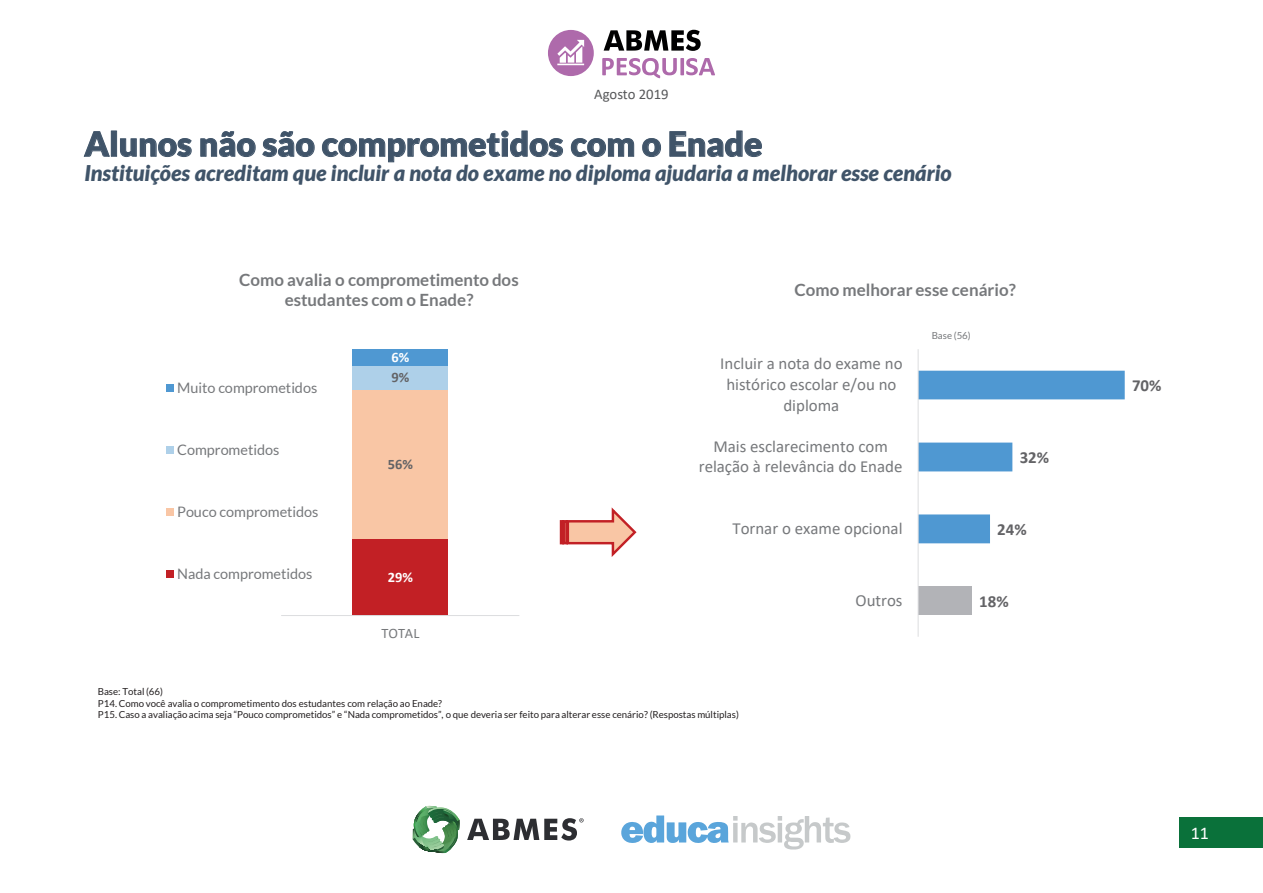
<style>
.page{position:relative;width:1263px;height:893px;background:#fff}
.page>*{position:absolute;margin:0;border:0;box-sizing:border-box;transform-origin:0 0}
.t1{font:900 33.6px "Lato";color:#405469}
.t2{font:italic 900 21.75px "Lato";color:#405469}
.t3{font:18px "Calibri";color:#fff}
.t4{font:16.95px/20.5px "Calibri";color:#76787b;text-align:center}
.t5{font:700 16.95px/20.2px "Lato";color:#76787b;text-align:center}
.t6{font:700 16.95px "Calibri";letter-spacing:-.005em;color:#636366}
.t7{font:14.7px "Calibri";color:#57585a}
.t8{font:14.4px "Lato";color:#76787b}
.t9{font:700 14.4px "Calibri";color:#fff}
.t10{font:700 14.4px "Calibri";color:#636366}
.t11{font:14.4px "Calibri";color:#76787b}
.t12{font:9.6px/11.6px "Lato";color:#231f20}
.t13{font:9.6px "Lato";color:#76787b}
</style>
<div class="page">
<svg style="left:621px;top:815px;width:229px;height:34px"></svg>
<svg style="left:412px;top:806px;width:48px;height:47px"></svg>
<svg style="left:467px;top:818px;width:117px;height:22px"></svg>
<div style="left:548px;top:30px;width:46px;height:46px;background:#ae6aab;border-radius:50%"></div>
<svg style="left:604px;top:30px;width:97px;height:21px"></svg>
<svg style="left:602px;top:58px;width:113px;height:20px"></svg>
<svg style="left:557px;top:40px;width:27px;height:25px"></svg>
<div style="left:1179px;top:817px;width:84px;height:30px;background:#0a713a"></div>
<svg style="left:83px;top:131px;width:28px;height:26px"></svg>
<div style="left:111px;top:131px;width:6px;height:26px;border:1px solid #405469"></div>
<svg style="left:120px;top:138px;width:72px;height:20px"></svg>
<svg style="left:200px;top:131px;width:56px;height:27px"></svg>
<svg style="left:262px;top:131px;width:53px;height:27px"></svg>
<svg style="left:322px;top:130px;width:241px;height:33px"></svg>
<svg style="left:570px;top:138px;width:65px;height:20px"></svg>
<svg style="left:642px;top:138px;width:19px;height:19px"></svg>
<svg style="left:669px;top:130px;width:93px;height:27px"></svg>
<div style="left:353px;top:539px;width:95px;height:76px;background:#c22025"></div>
<div style="left:353px;top:389px;width:95px;height:150px;background:#f9c6a5"></div>
<div style="left:353px;top:365px;width:95px;height:24px;background:#aed0e9"></div>
<div style="left:353px;top:349px;width:95px;height:16px;background:#4f98d2"></div>
<hr style="left:281px;top:615px;width:238px;height:1px;background:#dcdddf">
<div style="left:166px;top:384px;width:8px;height:8px;background:#4f98d2"></div>
<div style="left:166px;top:446px;width:8px;height:8px;background:#aed0e9"></div>
<div style="left:166px;top:508px;width:8px;height:8px;background:#f9c6a5"></div>
<div style="left:166px;top:570px;width:8px;height:8px;background:#c22025"></div>
<div style="left:918px;top:586px;width:54px;height:29px;background:#b2b3b7"></div>
<svg style="left:919px;top:371px;width:206px;height:172px"></svg>
<hr style="left:918px;top:349px;width:1px;height:288px;background:#dcdddf">
<svg style="left:559px;top:507px;width:78px;height:50px"></svg>
<h3 class="t7" style="left:594px;top:84px;width:76px">Agosto 2019</h3>
<h1 class="t1" style="left:84px;top:124px;width:679px">Alunos não são comprometidos com o Enade</h1>
<h2 class="t2" style="left:84px;top:160px;width:869px">Instituições acreditam que incluir a nota do exame no diploma ajudaria a melhorar esse cenário</h2>
<h3 class="t5" style="left:239px;top:270px;width:281px">Como avalia o comprometimento dos estudantes com o Enade?</h3>
<h3 class="t8" style="left:177px;top:379px;width:142px">Muito comprometidos</h3>
<h3 class="t8" style="left:177px;top:441px;width:104px">Comprometidos</h3>
<h3 class="t8" style="left:177px;top:503px;width:143px">Pouco comprometidos</h3>
<h3 class="t8" style="left:177px;top:565px;width:137px">Nada comprometidos</h3>
<h3 class="t9" style="left:391px;top:347px;width:19px">6%</h3>
<h3 class="t10" style="left:391px;top:367px;width:19px">9%</h3>
<h3 class="t10" style="left:388px;top:454px;width:27px">56%</h3>
<h3 class="t9" style="left:388px;top:567px;width:27px">29%</h3>
<h3 class="t11" style="left:381px;top:624px;width:40px">TOTAL</h3>
<h3 class="t5" style="left:794px;top:280px;width:223px">Como melhorar esse cenário?</h3>
<h3 class="t4" style="left:720px;top:353px;width:184px">Incluir a nota do exame no histórico escolar e/ou no diploma</h3>
<h3 class="t4" style="left:699px;top:435px;width:205px">Mais esclarecimento com relação à relevância do Enade</h3>
<h3 class="t4" style="left:732px;top:517px;width:172px">Tornar o exame opcional</h3>
<h3 class="t4" style="left:855px;top:589px;width:48px">Outros</h3>
<p class="t13" style="left:932px;top:330px;width:41px">Base (56)</p>
<h3 class="t6" style="left:1020px;top:445px;width:31px">32%</h3>
<h3 class="t6" style="left:997px;top:517px;width:31px">24%</h3>
<h3 class="t6" style="left:979px;top:589px;width:31px">18%</h3>
<p class="t12" style="left:98px;top:686px;width:643px">Base: Total (66)<br>P14. Como você avalia o comprometimento dos estudantes com relação ao Enade?<br>P15. Caso a avaliação acima seja “Pouco comprometidos” e “Nada comprometidos”, o que deveria ser feito para alterar esse cenário? (Respostas múltiplas)</p>
<h3 class="t6" style="left:1132px;top:373px;width:31px">70%</h3>
<h3 class="t3" style="left:1191px;top:820px;width:20px">11</h3>
</div>
